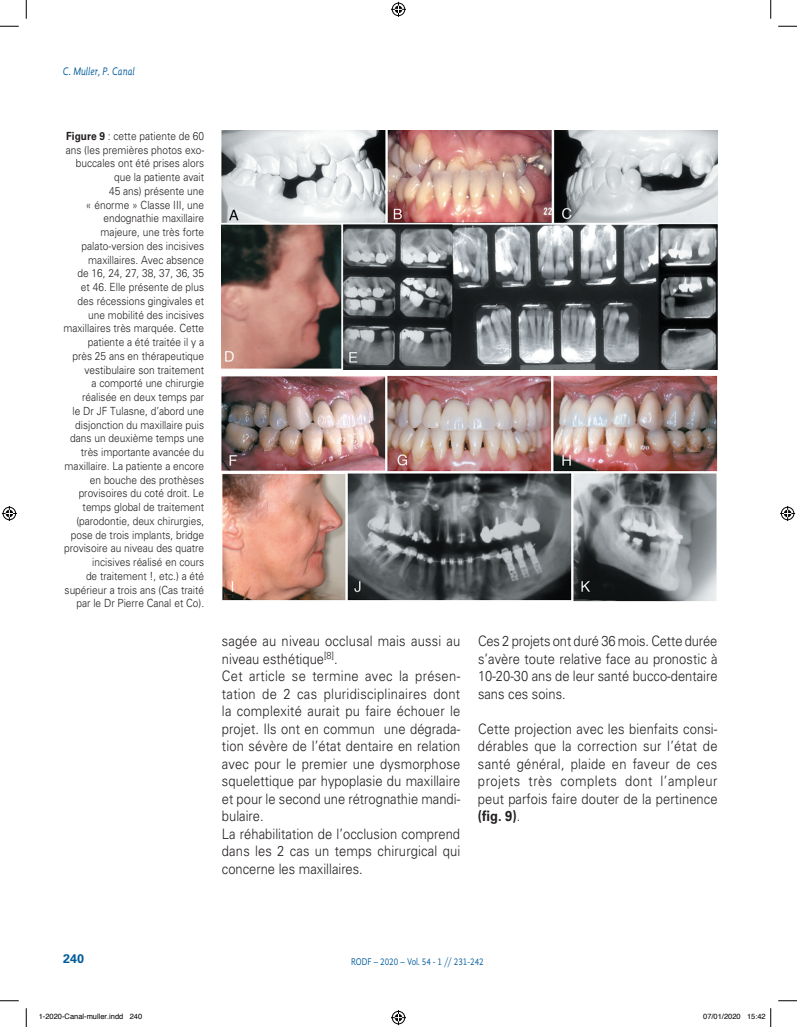
<style>
.page{position:relative;width:797px;height:1027px;background:#fff}
.page>*{position:absolute;margin:0;border:0;box-sizing:border-box;transform-origin:0 0}
.t1{font:300 14.38px/17.5px "Univers";letter-spacing:.005em;color:#231f20;text-align:justify;scale:.9 1}
.t2{font:700 12.5px "Univers";color:#005d9c}
.t3{font:300 11.25px/13.8px "Univers";color:#231f20;text-align:right;scale:.9 1}
.t4{font:italic 11.25px "Gandhi Sans";color:#005d9c;scale:.82 1}
.t5{font:10px "Gandhi Sans";color:#005d9c;scale:.82 1}
.t6{font:7.5px "Helvetica";color:#000}
.s1{font-weight:700}
</style>
<div class="page">
<img style="left:222px;top:131px;width:495px;height:238px">
<img style="left:222px;top:375px;width:495px;height:227px">
<svg style="left:0;top:25px;width:19px;height:2px"></svg>
<svg style="left:778px;top:25px;width:19px;height:2px"></svg>
<svg style="left:0;top:1000px;width:19px;height:1px"></svg>
<svg style="left:778px;top:1000px;width:19px;height:1px"></svg>
<svg style="left:25px;top:0;width:2px;height:19px"></svg>
<svg style="left:25px;top:1008px;width:2px;height:19px"></svg>
<svg style="left:770px;top:0;width:1px;height:19px"></svg>
<svg style="left:391px;top:2px;width:15px;height:15px"></svg>
<svg style="left:391px;top:1010px;width:15px;height:15px"></svg>
<svg style="left:2px;top:506px;width:15px;height:15px"></svg>
<svg style="left:780px;top:506px;width:15px;height:15px"></svg>
<svg style="left:770px;top:1008px;width:1px;height:19px"></svg>
<p class="t4" style="left:63px;top:65px;width:89px">C. Muller, P. Canal</p>
<p class="t3" style="left:63px;top:129px;width:158px"><span class="s1">Figure 9</span> : cette patiente de 60 ans (les premières photos exo&shy;buccales ont été prises alors que la patiente avait<br>45 ans) présente une<br>« énorme » Classe III, une endognathie maxillaire majeure, une très forte palato-version des incisives maxillaires. Avec absence<br>de 16, 24, 27, 38, 37, 36, 35<br>et 46. Elle présente de plus des récessions gingivales et une mobilité des incisives maxillaires très marquée. Cette patiente a été traitée il y a<br>près 25 ans en thérapeutique vestibulaire son traitement<br>a comporté une chirurgie réalisée en deux temps par<br>le Dr JF Tulasne, d’abord une disjonction du maxillaire puis dans un deuxième temps une très importante avancée du maxillaire. La patiente a encore en bouche des prothèses provisoires du coté droit. Le temps global de traitement (parodontie, deux chirurgies, pose de trois implants, bridge provisoire au niveau des quatre incisives réalisé en cours<br>de traitement !, etc.) a été supérieur a trois ans (Cas traité par le Dr Pierre Canal et Co).</p>
<p class="t1" style="left:222px;top:632px;width:266px;text-align:left">sagée au niveau occlusal mais aussi au niveau esthétique<sup>[8]</sup>.<br>Cet article se termine avec la présen&shy;tation de 2 cas pluridisciplinaires dont la complexité aurait pu faire échouer le projet. Ils ont en commun une dégrada&shy;tion sévère de l’état dentaire en relation avec pour le premier une dysmorphose squelettique par hypoplasie du maxillaire et pour le second une rétrognathie mandi&shy;bulaire.<br>La réhabilitation de l’occlusion comprend dans les 2 cas un temps chirurgical qui concerne les maxillaires.</p>
<p class="t1" style="left:478px;top:632px;width:268px">Ces 2 projets ont duré 36 mois. Cette durée s’avère toute relative face au pronostic à 10-20-30 ans de leur santé bucco-dentaire sans ces soins.</p>
<p class="t1" style="left:478px;top:720px;width:268px">Cette projection avec les bienfaits consi&shy;dérables que la correction sur l’état de santé général, plaide en faveur de ces projets très complets dont l’ampleur peut parfois faire douter de la pertinence <span class="s1">(fig. 9)</span>.</p>
<p class="t2" style="left:63px;top:952px;width:22px">240</p>
<p class="t5" style="left:351px;top:956px;width:163px">RODF – 2020 – Vol. 54 - 1 // 231-242</p>
<p class="t6" style="left:39px;top:1011px;width:105px">1-2020-Canal-muller.indd 240</p>
<p class="t6" style="left:703px;top:1011px;width:64px">07/01/2020 15:42</p>
</div>
